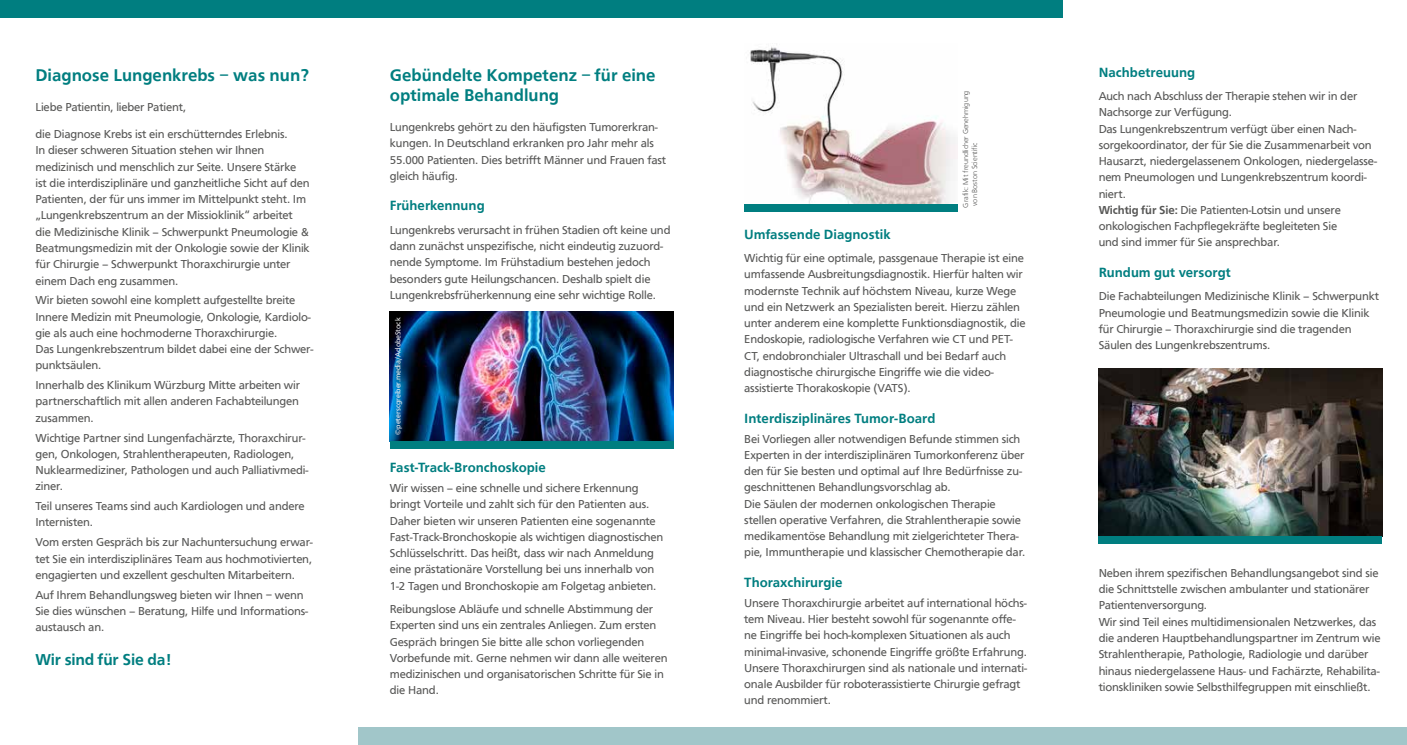
<style>
.page{position:relative;width:1407px;height:745px;background:#fff}
.page>*{position:absolute;margin:0;border:0;box-sizing:border-box;transform-origin:0 0}
.t1{font:500 17.5px/20px "Front Page";color:#007e80}
.t2{font:500 16.25px "Front Page";letter-spacing:-.01em;color:#007e80}
.t3{font:500 13.75px "Front Page";color:#007e80}
.t4{font:11.88px/16.2px "Front Page";letter-spacing:-.01em;color:#575756}
.t5{font:300 7.5px/9px "Front Page";color:#575756}
.t6{font:7.5px "Front Page";color:#ededed}
.s1{font-weight:400}
.s2{font-weight:500}
</style>
<div class="page">
<div style="left:0;top:0;width:1063px;height:18px;background:#007e80"></div>
<div style="left:358px;top:726px;width:1049px;height:18px;background:#a1c6c9"></div>
<img style="left:1098px;top:369px;width:284px;height:167px">
<div style="left:1098px;top:536px;width:284px;height:7px;background:#007e80"></div>
<img style="left:750px;top:47px;width:207px;height:157px">
<div style="left:744px;top:204px;width:214px;height:8px;background:#007e80"></div>
<img style="left:390px;top:311px;width:283px;height:130px">
<div style="left:390px;top:441px;width:283px;height:7px;background:#007e80"></div>
<h1 class="t1" style="left:35px;top:64px;width:275px">Diagnose Lungenkrebs <span class="s1">−</span> was nun?</h1>
<p class="t4" style="left:35px;top:98px;width:152px">Liebe Patientin, lieber Patient,</p>
<p class="t4" style="left:35px;top:125px;width:276px">die Diagnose Krebs ist ein erschütterndes Erlebnis.<br>In dieser schweren Situation stehen wir Ihnen medizinisch und menschlich zur Seite. Unsere Stärke ist die interdisziplinäre und ganzheitliche Sicht auf den Patienten, der für uns immer im Mittelpunkt steht. Im „Lungenkrebszentrum an der Missioklinik“ arbeitet die Medizinische Klinik – Schwerpunkt Pneumologie &amp; Beatmungsmedizin mit der Onkologie sowie der Klinik für Chirurgie – Schwerpunkt Thoraxchirurgie unter einem Dach eng zusammen.</p>
<p class="t4" style="left:35px;top:291px;width:279px">Wir bieten sowohl eine komplett aufgestellte breite Innere Medizin mit Pneumologie, Onkologie, Kardiolo&shy;gie als auch eine hochmoderne Thoraxchirurgie.<br>Das Lungenkrebszentrum bildet dabei eine der Schwer&shy;punktsäulen.</p>
<p class="t4" style="left:35px;top:376px;width:266px;text-align:justify">Innerhalb des Klinikum Würzburg Mitte arbeiten wir partnerschaftlich mit allen anderen Fachabteilungen zusammen.</p>
<p class="t4" style="left:35px;top:428px;width:274px">Wichtige Partner sind Lungenfachärzte, Thoraxchirur&shy;gen, Onkologen, Strahlentherapeuten, Radiologen, Nuklearmediziner, Pathologen und auch Palliativmedi&shy;ziner.</p>
<p class="t4" style="left:35px;top:497px;width:271px">Teil unseres Teams sind auch Kardiologen und andere<br>Internisten.</p>
<p class="t4" style="left:35px;top:533px;width:279px;text-align:justify">Vom ersten Gespräch bis zur Nachuntersuchung erwar&shy;tet Sie ein interdisziplinäres Team aus hochmotivierten, engagierten und exzellent geschulten Mitarbeitern.</p>
<p class="t4" style="left:35px;top:585px;width:274px">Auf Ihrem Behandlungsweg bieten wir Ihnen − wenn<br>Sie dies wünschen – Beratung, Hilfe und Informations&shy;austausch an.</p>
<h2 class="t2" style="left:35px;top:647px;width:137px">Wir sind für Sie da!</h2>
<h1 class="t1" style="left:390px;top:64px;width:267px">Gebündelte Kompetenz <span class="s1">−</span> für eine optimale Behandlung</h1>
<p class="t4" style="left:390px;top:118px;width:278px">Lungenkrebs gehört zu den häufigsten Tumorerkran&shy;kungen. In Deutschland erkranken pro Jahr mehr als 55.000 Patienten. Dies betrifft Männer und Frauen fast gleich häufig.</p>
<p class="t3" style="left:390px;top:196px;width:96px">Früherkennung</p>
<p class="t4" style="left:390px;top:221px;width:282px">Lungenkrebs verursacht in frühen Stadien oft keine und dann zunächst unspezifische, nicht eindeutig zuzuord&shy;nende Symptome. Im Frühstadium bestehen jedoch besonders gute Heilungschancen. Deshalb spielt die Lungenkrebsfrüherkennung eine sehr wichtige Rolle.</p>
<p class="t6" style="left:392px;top:434px;width:119px;rotate:-90deg">©peterscgreiber.media/AdobeStock</p>
<p class="t3" style="left:390px;top:457px;width:158px">Fast-Track-Bronchoskopie</p>
<p class="t4" style="left:390px;top:479px;width:275px">Wir wissen – eine schnelle und sichere Erkennung bringt Vorteile und zahlt sich für den Patienten aus.<br>Daher bieten wir unseren Patienten eine sogenannte Fast-Track-Bronchoskopie als wichtigen diagnostischen Schlüsselschritt. Das heißt, dass wir nach Anmeldung eine prästationäre Vorstellung bei uns innerhalb von 1-2 Tagen und Bronchoskopie am Folgetag anbieten.</p>
<p class="t4" style="left:390px;top:599px;width:279px">Reibungslose Abläufe und schnelle Abstimmung der Experten sind uns ein zentrales Anliegen. Zum ersten Gespräch bringen Sie bitte alle schon vorliegenden Vorbefunde mit. Gerne nehmen wir dann alle weiteren medizinischen und organisatorischen Schritte für Sie in die Hand.</p>
<p class="t5" style="left:960px;top:207px;width:118px;rotate:-90deg">Grafik: Mit freundlicher Genehmigung von Boston Scientific</p>
<p class="t3" style="left:744px;top:224px;width:148px">Umfassende Diagnostik</p>
<p class="t4" style="left:744px;top:249px;width:283px">Wichtig für eine optimale, passgenaue Therapie ist eine umfassende Ausbreitungsdiagnostik. Hierfür halten wir modernste Technik auf höchstem Niveau, kurze Wege und ein Netzwerk an Spezialisten bereit. Hierzu zählen unter anderem eine komplette Funktionsdiagnostik, die Endoskopie, radiologische Verfahren wie CT und PET-CT, endobronchialer Ultraschall und bei Bedarf auch diagnostische chirurgische Eingriffe wie die video&shy;assistierte Thorakoskopie (VATS).</p>
<p class="t3" style="left:744px;top:408px;width:193px">Interdisziplinäres Tumor-Board</p>
<p class="t4" style="left:744px;top:429px;width:283px">Bei Vorliegen aller notwendigen Befunde stimmen sich Experten in der interdisziplinären Tumorkonferenz über den für Sie besten und optimal auf Ihre Bedürfnisse zu&shy;geschnittenen Behandlungsvorschlag ab.<br>Die Säulen der modernen onkologischen Therapie stellen operative Verfahren, die Strahlentherapie sowie medikamentöse Behandlung mit zielgerichteter Thera&shy;pie, Immuntherapie und klassischer Chemotherapie dar.</p>
<p class="t3" style="left:744px;top:572px;width:100px">Thoraxchirurgie</p>
<p class="t4" style="left:744px;top:593px;width:284px">Unsere Thoraxchirurgie arbeitet auf international höchs&shy;tem Niveau. Hier besteht sowohl für sogenannte offe&shy;ne Eingriffe bei hoch-komplexen Situationen als auch minimal-invasive, schonende Eingriffe größte Erfahrung.<br>Unsere Thoraxchirurgen sind als nationale und internati&shy;onale Ausbilder für roboterassistierte Chirurgie gefragt und renommiert.</p>
<p class="t3" style="left:1098px;top:62px;width:98px">Nachbetreuung</p>
<p class="t4" style="left:1098px;top:87px;width:280px">Auch nach Abschluss der Therapie stehen wir in der Nachsorge zur Verfügung.<br>Das Lungenkrebszentrum verfügt über einen Nach&shy;sorgekoordinator, der für Sie die Zusammenarbeit von Hausarzt, niedergelassenem Onkologen, niedergelasse&shy;nem Pneumologen und Lungenkrebszentrum koordi&shy;niert.<br><span class="s2">Wichtig für Sie:</span> Die Patienten-Lotsin und unsere onkologischen Fachpflegekräfte begleiteten Sie<br>und sind immer für Sie ansprechbar.</p>
<p class="t3" style="left:1098px;top:262px;width:134px">Rundum gut versorgt</p>
<p class="t4" style="left:1098px;top:287px;width:282px">Die Fachabteilungen Medizinische Klinik – Schwerpunkt Pneumologie und Beatmungsmedizin sowie die Klinik für Chirurgie – Thoraxchirurgie sind die tragenden Säulen des Lungenkrebszentrums.</p>
<p class="t4" style="left:1098px;top:563px;width:283px">Neben ihrem spezifischen Behandlungsangebot sind sie die Schnittstelle zwischen ambulanter und stationärer Patientenversorgung.<br>Wir sind Teil eines multidimensionalen Netzwerkes, das die anderen Hauptbehandlungspartner im Zentrum wie Strahlentherapie, Pathologie, Radiologie und darüber hinaus niedergelassene Haus- und Fachärzte, Rehabilita&shy;tionskliniken sowie Selbsthilfegruppen mit einschließt.</p>
</div>
